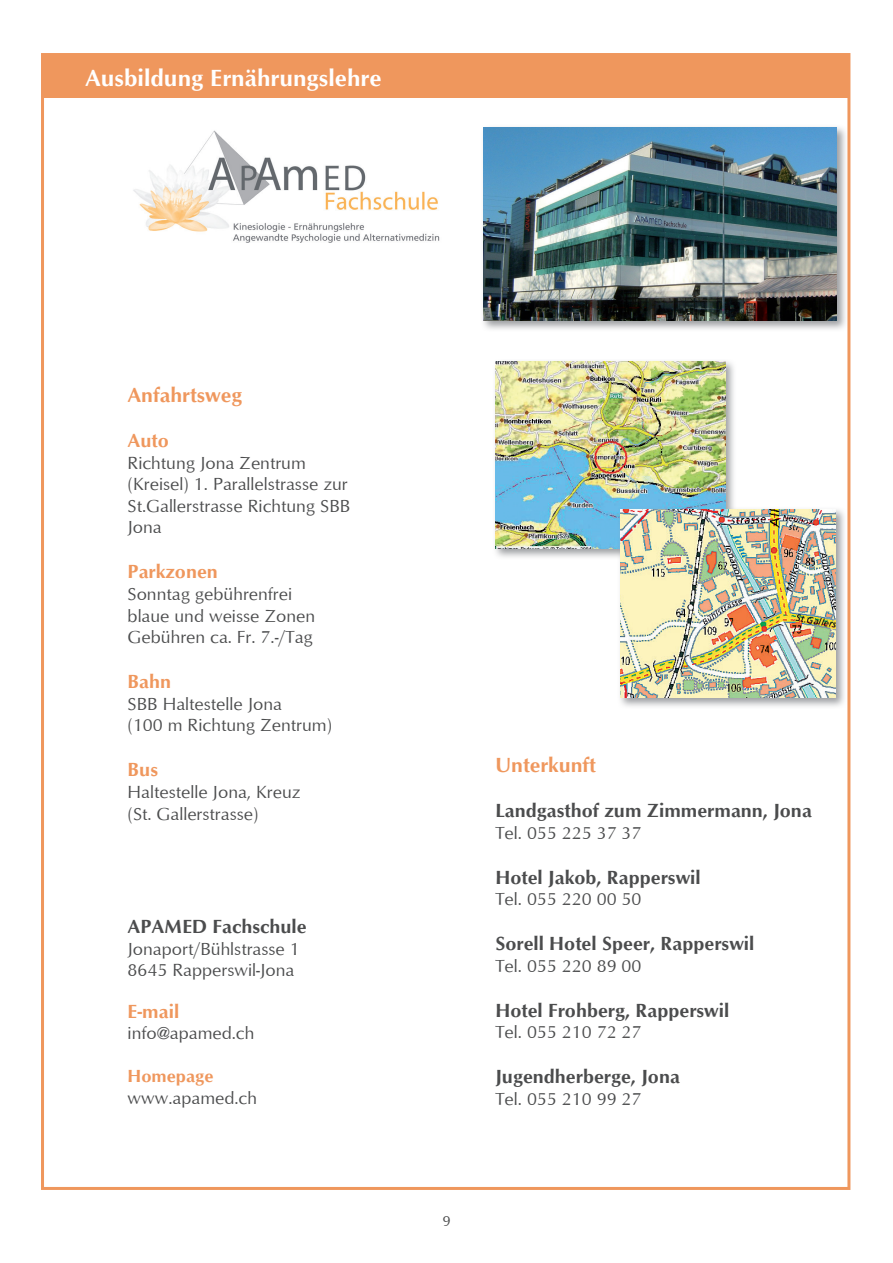
<style>
.page{position:relative;width:893px;height:1263px;background:#fff}
.page>*{position:absolute;margin:0;border:0;box-sizing:border-box;transform-origin:0 0}
.t1{font:700 24px "Optimum";color:#fff}
.t2{font:700 21px "Optimum";color:#ef975d}
.t3{font:700 19.5px "Optimum";color:#4b4c4d}
.t4{font:700 19.5px "Optimum";color:#ef975d}
.t5{font:18px/21.6px "Optimum";color:#4b4c4d}
.t6{font:700 18px "Optimum";color:#ef975d}
.t7{font:15px "Optimum";color:#4b4c4d}
</style>
<div class="page">
<svg style="left:495px;top:361px;width:239px;height:196px;background:#cccecc"></svg>
<img style="left:495px;top:361px;width:230px;height:188px">
<svg style="left:617px;top:507px;width:228px;height:200px"></svg>
<img style="left:621px;top:509px;width:215px;height:189px">
<svg style="left:483px;top:127px;width:363px;height:203px;background:#c5cbd0"></svg>
<img style="left:483px;top:128px;width:354px;height:193px">
<img style="left:133px;top:130px;width:307px;height:113px">
<div style="left:43px;top:55px;width:807px;height:43px;background:#ef975d"></div>
<h1 class="t1" style="left:85px;top:64px;width:298px">Ausbildung Ernährungslehre</h1>
<p class="t2" style="left:128px;top:383px;width:116px">Anfahrtsweg</p>
<p class="t4" style="left:128px;top:429px;width:43px">Auto</p>
<p class="t5" style="left:128px;top:451px;width:224px">Richtung Jona Zentrum (Kreisel) 1. Parallelstrasse zur<br>St.Gallerstrasse Richtung SBB<br>Jona</p>
<p class="t4" style="left:128px;top:560px;width:92px">Parkzonen</p>
<p class="t5" style="left:128px;top:582px;width:189px">Sonntag gebührenfrei blaue und weisse Zonen<br>Gebühren ca. Fr. 7.-/Tag</p>
<p class="t4" style="left:128px;top:670px;width:45px">Bahn</p>
<p class="t5" style="left:128px;top:692px;width:206px">SBB Haltestelle Jona<br>(100 m Richtung Zentrum)</p>
<p class="t4" style="left:128px;top:758px;width:32px">Bus</p>
<p class="t5" style="left:128px;top:780px;width:175px">Haltestelle Jona, Kreuz (St. Gallerstrasse)</p>
<p class="t3" style="left:128px;top:915px;width:181px">APAMED Fachschule</p>
<p class="t5" style="left:128px;top:937px;width:174px">Jonaport/Bühlstrasse 1<br>8645 Rapperswil-Jona</p>
<p class="t4" style="left:128px;top:1000px;width:53px">E-mail</p>
<p class="t5" style="left:128px;top:1022px;width:128px">info@apamed.ch</p>
<p class="t6" style="left:128px;top:1066px;width:88px">Homepage</p>
<p class="t5" style="left:128px;top:1086px;width:131px">www.apamed.ch</p>
<p class="t7" style="left:442px;top:1212px;width:10px">9</p>
<p class="t2" style="left:495px;top:753px;width:102px">Unterkunft</p>
<p class="t3" style="left:495px;top:799px;width:318px">Landgasthof zum Zimmermann, Jona</p>
<p class="t5" style="left:495px;top:821px;width:148px">Tel. 055 225 37 37</p>
<p class="t3" style="left:495px;top:866px;width:207px">Hotel Jakob, Rapperswil</p>
<p class="t5" style="left:495px;top:888px;width:148px">Tel. 055 220 00 50</p>
<p class="t3" style="left:495px;top:932px;width:260px">Sorell Hotel Speer, Rapperswil</p>
<p class="t5" style="left:495px;top:954px;width:148px">Tel. 055 220 89 00</p>
<p class="t3" style="left:495px;top:999px;width:235px">Hotel Frohberg, Rapperswil</p>
<p class="t5" style="left:495px;top:1021px;width:148px">Tel. 055 210 72 27</p>
<p class="t3" style="left:495px;top:1065px;width:186px">Jugendherberge, Jona</p>
<p class="t5" style="left:495px;top:1087px;width:148px">Tel. 055 210 99 27</p>
</div>
